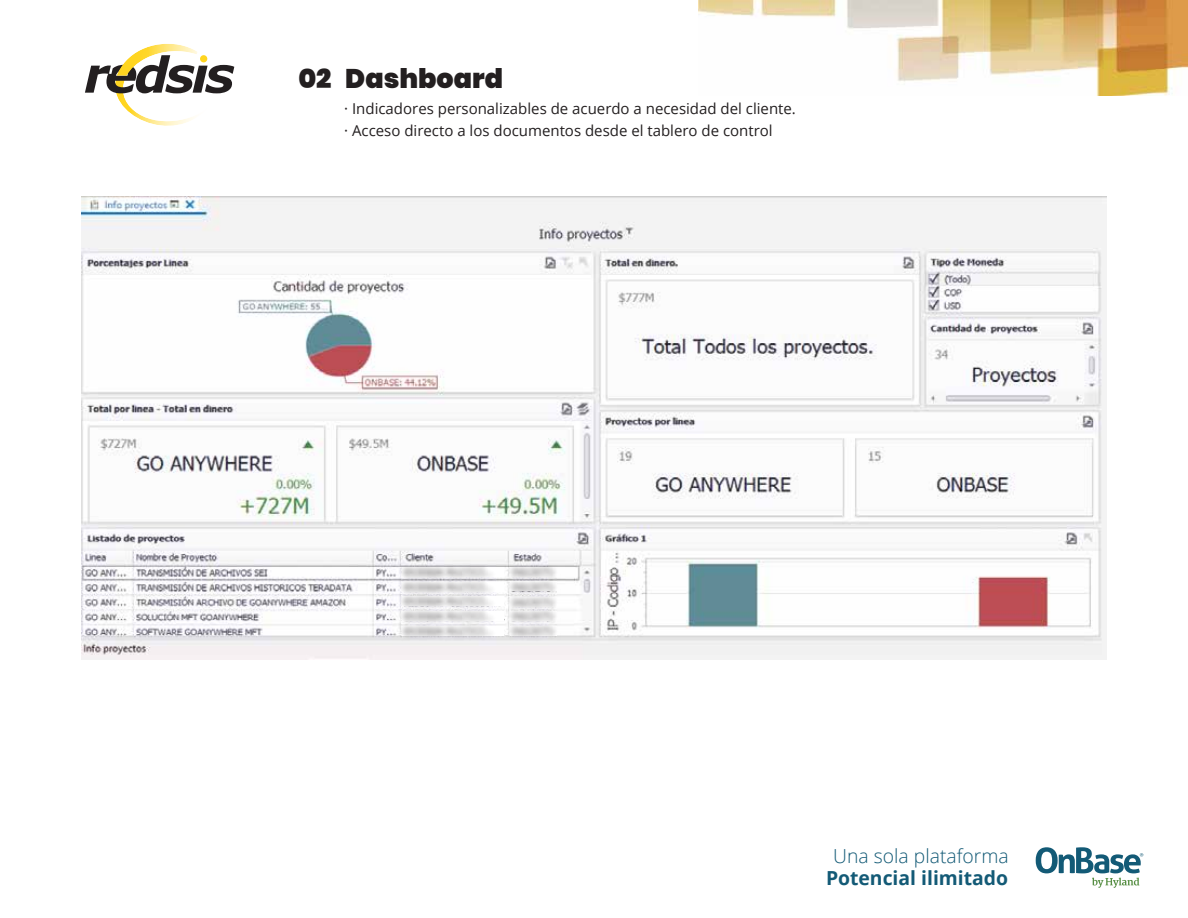
<style>
.page{position:relative;width:1188px;height:918px;background:#fff}
.page>*{position:absolute;margin:0;border:0;box-sizing:border-box;transform-origin:0 0}
.t1{font:900 27px "Poppins";color:#231f20}
.t2{font:700 19.35px "Open Sans";color:#135a76}
.t3{font:300 19.35px "Open Sans";color:#135a76}
.t4{font:15px/21.6px "Open Sans";color:#231f20}
</style>
<div class="page">
<svg style="left:85px;top:44px;width:149px;height:82px"></svg>
<img style="left:698px;top:0;width:490px;height:95px">
<svg style="left:1036px;top:847px;width:107px;height:41px"></svg>
<img style="left:82px;top:197px;width:1024px;height:462px">
<img style="left:350px;top:514px;width:107px;height:14px">
<img style="left:457px;top:514px;width:150px;height:14px">
<img style="left:547px;top:528px;width:60px;height:16px">
<img style="left:547px;top:544px;width:60px;height:14px">
<img style="left:547px;top:558px;width:60px;height:14px">
<img style="left:547px;top:572px;width:60px;height:88px">
<img style="left:350px;top:528px;width:197px;height:15px">
<img style="left:350px;top:543px;width:197px;height:15px">
<img style="left:350px;top:558px;width:197px;height:14px">
<img style="left:350px;top:572px;width:197px;height:88px">
<h1 class="t1" style="left:298px;top:63px;width:206px">02 Dashboard</h1>
<p class="t4" style="left:344px;top:98px;width:453px">· Indicadores personalizables de acuerdo a necesidad del cliente. · Acceso directo a los documentos desde el tablero de control</p>
<p class="t3" style="left:833px;top:843px;width:177px">Una sola plataforma</p>
<p class="t2" style="left:826px;top:865px;width:184px">Potencial ilimitado</p>
</div>
